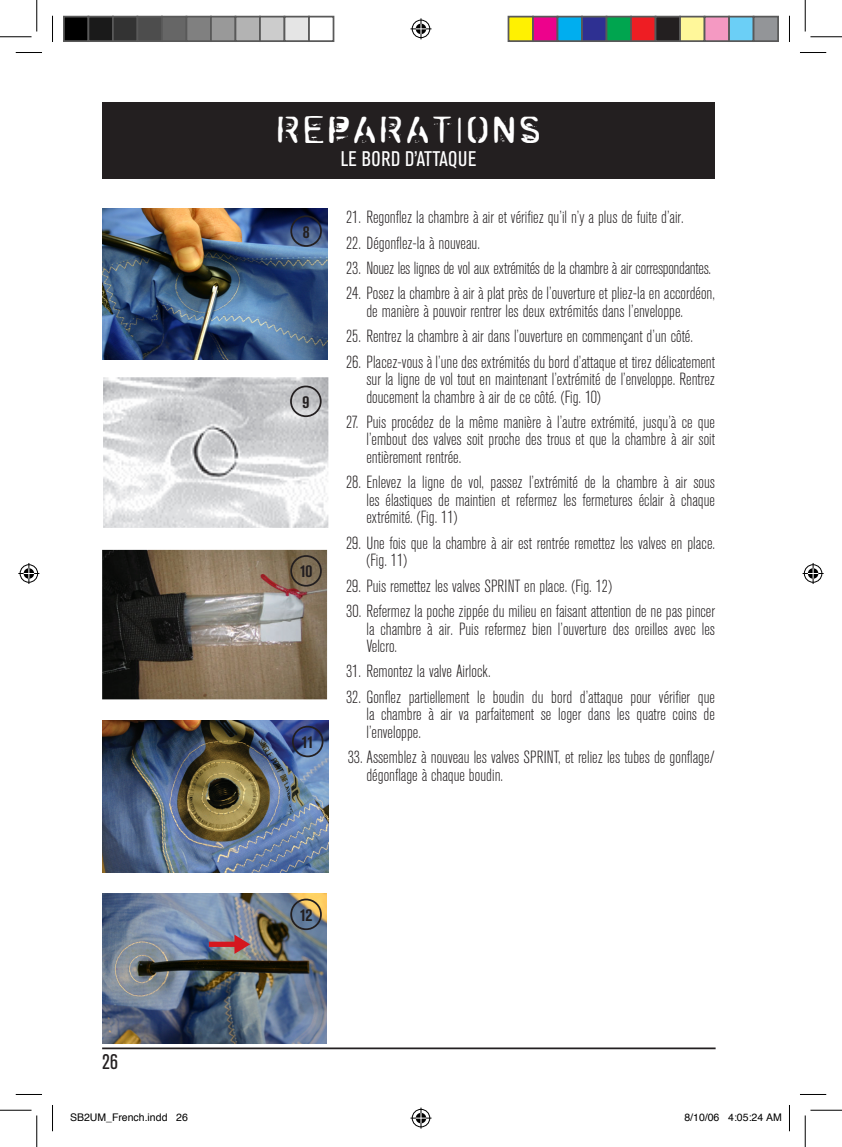
<style>
.page{position:relative;width:842px;height:1147px;background:#fff}
.page>*{position:absolute;margin:0;border:0;box-sizing:border-box;transform-origin:0 0}
.t1{font:45.5px "Zombie Noize";letter-spacing:.1em;color:#fff}
.t2{font:condensed 21px "Akzidenz Grotesk BE";letter-spacing:.02em;color:#fff}
.t3{font:condensed 21px "Akzidenz Grotesk BE";color:#231f20}
.t4{font:300 condensed 17.5px/17.5px "Akzidenz Grotesk BE";color:#231f20;text-align:justify}
.t5{font:700 condensed 17.5px "Akzidenz Grotesk BE";color:#231f20}
.t6{font:10.5px "Helvetica";color:#000}
</style>
<div class="page">
<div style="left:102px;top:102px;width:613px;height:77px;background:#231f20"></div>
<hr style="left:102px;top:1047px;width:613px;height:2px;background:#231f20">
<img style="left:102px;top:550px;width:225px;height:149px">
<img style="left:102px;top:720px;width:227px;height:152px">
<img style="left:102px;top:893px;width:225px;height:151px">
<div style="left:290px;top:555px;width:32px;height:31px;border:2px solid #231f20;border-radius:50%"></div>
<div style="left:292px;top:726px;width:31px;height:31px;border:2px solid #231f20;border-radius:50%"></div>
<div style="left:290px;top:898px;width:32px;height:32px;border:2px solid #231f20;border-radius:50%"></div>
<img style="left:103px;top:377px;width:225px;height:151px">
<img style="left:102px;top:209px;width:225px;height:150px">
<div style="left:290px;top:215px;width:32px;height:32px;border:2px solid #231f20;border-radius:50%"></div>
<div style="left:290px;top:386px;width:31px;height:31px;border:2px solid #231f20;border-radius:50%"></div>
<div style="left:209px;top:941px;width:28px;height:6px;background:#d5171f"></div>
<svg style="left:234px;top:934px;width:16px;height:20px"></svg>
<svg style="left:16px;top:52px;width:26px;height:1px"></svg>
<svg style="left:800px;top:52px;width:26px;height:1px"></svg>
<svg style="left:16px;top:1094px;width:26px;height:1px"></svg>
<svg style="left:800px;top:1094px;width:26px;height:1px"></svg>
<svg style="left:52px;top:16px;width:1px;height:26px"></svg>
<svg style="left:52px;top:1105px;width:1px;height:26px"></svg>
<svg style="left:789px;top:16px;width:1px;height:26px"></svg>
<svg style="left:789px;top:1105px;width:1px;height:26px"></svg>
<hr style="left:0;top:36px;width:32px;height:1px;background:#000">
<hr style="left:810px;top:36px;width:32px;height:1px;background:#000">
<hr style="left:0;top:1110px;width:32px;height:1px;background:#000">
<hr style="left:810px;top:1110px;width:32px;height:1px;background:#000">
<hr style="left:36px;top:0;width:1px;height:32px;background:#000">
<hr style="left:36px;top:1115px;width:1px;height:32px;background:#000">
<hr style="left:805px;top:0;width:1px;height:32px;background:#000">
<hr style="left:805px;top:1115px;width:1px;height:32px;background:#000">
<svg style="left:410px;top:18px;width:21px;height:21px"></svg>
<svg style="left:410px;top:1107px;width:21px;height:21px"></svg>
<svg style="left:18px;top:563px;width:21px;height:21px"></svg>
<svg style="left:802px;top:563px;width:21px;height:21px"></svg>
<div style="left:64px;top:17px;width:24px;height:24px;background:#000"></div>
<div style="left:63px;top:16px;width:26px;height:26px;border:2px solid #595959"></div>
<div style="left:88px;top:17px;width:25px;height:24px;background:#1a1a1a"></div>
<div style="left:88px;top:16px;width:26px;height:26px;border:2px solid #595959"></div>
<div style="left:113px;top:17px;width:24px;height:24px;background:#333"></div>
<div style="left:112px;top:16px;width:26px;height:26px;border:2px solid #595959"></div>
<div style="left:137px;top:17px;width:25px;height:24px;background:#4d4d4d"></div>
<div style="left:136px;top:16px;width:27px;height:26px;border:2px solid #595959"></div>
<div style="left:162px;top:17px;width:24px;height:24px;background:#666"></div>
<div style="left:161px;top:16px;width:26px;height:26px;border:2px solid #595959"></div>
<div style="left:186px;top:17px;width:25px;height:24px;background:#808080"></div>
<div style="left:186px;top:16px;width:26px;height:26px;border:2px solid #595959"></div>
<div style="left:211px;top:17px;width:24px;height:24px;background:#999"></div>
<div style="left:210px;top:16px;width:26px;height:26px;border:2px solid #595959"></div>
<div style="left:235px;top:17px;width:25px;height:24px;background:#b3b3b3"></div>
<div style="left:234px;top:16px;width:27px;height:26px;border:2px solid #595959"></div>
<div style="left:260px;top:17px;width:24px;height:24px;background:#ccc"></div>
<div style="left:259px;top:16px;width:26px;height:26px;border:2px solid #595959"></div>
<div style="left:284px;top:17px;width:25px;height:24px;background:#e5e5e5"></div>
<div style="left:284px;top:16px;width:26px;height:26px;border:2px solid #595959"></div>
<div style="left:308px;top:16px;width:26px;height:26px;border:2px solid #595959"></div>
<div style="left:508px;top:17px;width:25px;height:24px;background:#fff101"></div>
<div style="left:507px;top:16px;width:27px;height:26px;border:2px solid #595959"></div>
<div style="left:533px;top:17px;width:24px;height:24px;background:#ed028c"></div>
<div style="left:532px;top:16px;width:26px;height:26px;border:2px solid #595959"></div>
<div style="left:557px;top:17px;width:25px;height:24px;background:#00aeef"></div>
<div style="left:556px;top:16px;width:27px;height:26px;border:2px solid #595959"></div>
<div style="left:582px;top:17px;width:24px;height:24px;background:#2e3092"></div>
<div style="left:581px;top:16px;width:26px;height:26px;border:2px solid #595959"></div>
<div style="left:606px;top:17px;width:25px;height:24px;background:#00a54f"></div>
<div style="left:605px;top:16px;width:27px;height:26px;border:2px solid #595959"></div>
<div style="left:631px;top:17px;width:24px;height:24px;background:#ee1d23"></div>
<div style="left:630px;top:16px;width:26px;height:26px;border:2px solid #595959"></div>
<div style="left:655px;top:17px;width:25px;height:24px;background:#231f20"></div>
<div style="left:654px;top:16px;width:27px;height:26px;border:2px solid #595959"></div>
<div style="left:680px;top:17px;width:24px;height:24px;background:#fff79a"></div>
<div style="left:679px;top:16px;width:26px;height:26px;border:2px solid #595959"></div>
<div style="left:704px;top:17px;width:25px;height:24px;background:#f499c2"></div>
<div style="left:703px;top:16px;width:27px;height:26px;border:2px solid #595959"></div>
<div style="left:729px;top:17px;width:24px;height:24px;background:#6bcff6"></div>
<div style="left:728px;top:16px;width:26px;height:26px;border:2px solid #595959"></div>
<div style="left:753px;top:17px;width:25px;height:24px;background:#939598"></div>
<div style="left:752px;top:16px;width:27px;height:26px;border:2px solid #595959"></div>
<h1 class="t1" style="left:277px;top:112px;width:264px">REPARATIONS</h1>
<p class="t2" style="left:341px;top:147px;width:137px">LE BORD D’ATTAQUE</p>
<p class="t3" style="left:102px;top:1049px;width:17px">26</p>
<p class="t5" style="left:303px;top:222px;width:8px">8</p>
<p class="t5" style="left:302px;top:392px;width:8px">9</p>
<p class="t5" style="left:300px;top:561px;width:14px">10</p>
<p class="t5" style="left:301px;top:732px;width:14px">11</p>
<p class="t4" style="left:346px;top:209px;width:339px">21. Regonflez la chambre à air et vérifiez qu’il n’y a plus de fuite d’air.</p>
<p class="t4" style="left:346px;top:234px;width:135px">22. Dégonflez-la à nouveau.</p>
<p class="t4" style="left:346px;top:260px;width:367px">23. Nouez les lignes de vol aux extrémités de la chambre à air correspondantes.</p>
<p class="t4" style="left:366px;top:285px;width:350px;text-indent:-20px">24. Posez la chambre à air à plat près de l’ouverture et pliez-la en accordéon, de manière à pouvoir rentrer les deux extrémités dans l’enveloppe.</p>
<p class="t4" style="left:346px;top:328px;width:348px">25. Rentrez la chambre à air dans l’ouverture en commençant d’un côté.</p>
<p class="t4" style="left:366px;top:353px;width:350px;text-indent:-20px">26. Placez-vous à l’une des extrémités du bord d’attaque et tirez délicatement sur la ligne de vol tout en maintenant l’extrémité de l’enveloppe. Rentrez doucement la chambre à air de ce côté. (Fig. 10)</p>
<p class="t4" style="left:366px;top:414px;width:350px;text-indent:-20px">27. Puis procédez de la même manière à l’autre extrémité, jusqu’à ce que l’embout des valves soit proche des trous et que la chambre à air soit entièrement rentrée.</p>
<p class="t4" style="left:366px;top:474px;width:350px;text-indent:-20px">28. Enlevez la ligne de vol, passez l’extrémité de la chambre à air sous les élastiques de maintien et refermez les fermetures éclair à chaque extrémité. (Fig. 11)</p>
<p class="t4" style="left:366px;top:534px;width:350px;text-indent:-20px">29. Une fois que la chambre à air est rentrée remettez les valves en place. (Fig. 11)</p>
<p class="t4" style="left:346px;top:577px;width:268px">29. Puis remettez les valves SPRINT en place. (Fig. 12)</p>
<p class="t4" style="left:366px;top:603px;width:350px;text-indent:-20px">30. Refermez la poche zippée du milieu en faisant attention de ne pas pincer la chambre à air. Puis refermez bien l’ouverture des oreilles avec les Velcro.</p>
<p class="t4" style="left:346px;top:663px;width:146px">31. Remontez la valve Airlock.</p>
<p class="t4" style="left:366px;top:688px;width:350px;text-indent:-20px">32. Gonflez partiellement le boudin du bord d’attaque pour vérifier que la chambre à air va parfaitement se loger dans les quatre coins de l’enveloppe.</p>
<p class="t4" style="left:366px;top:749px;width:350px;text-indent:-19px">33. Assemblez à nouveau les valves SPRINT, et reliez les tubes de gonflage/ dégonflage à chaque boudin.</p>
<p class="t5" style="left:300px;top:905px;width:14px">12</p>
<p class="t6" style="left:70px;top:1108px;width:119px">SB2UM_French.indd 26</p>
<p class="t6" style="left:684px;top:1108px;width:99px">8/10/06 4:05:24 AM</p>
</div>
